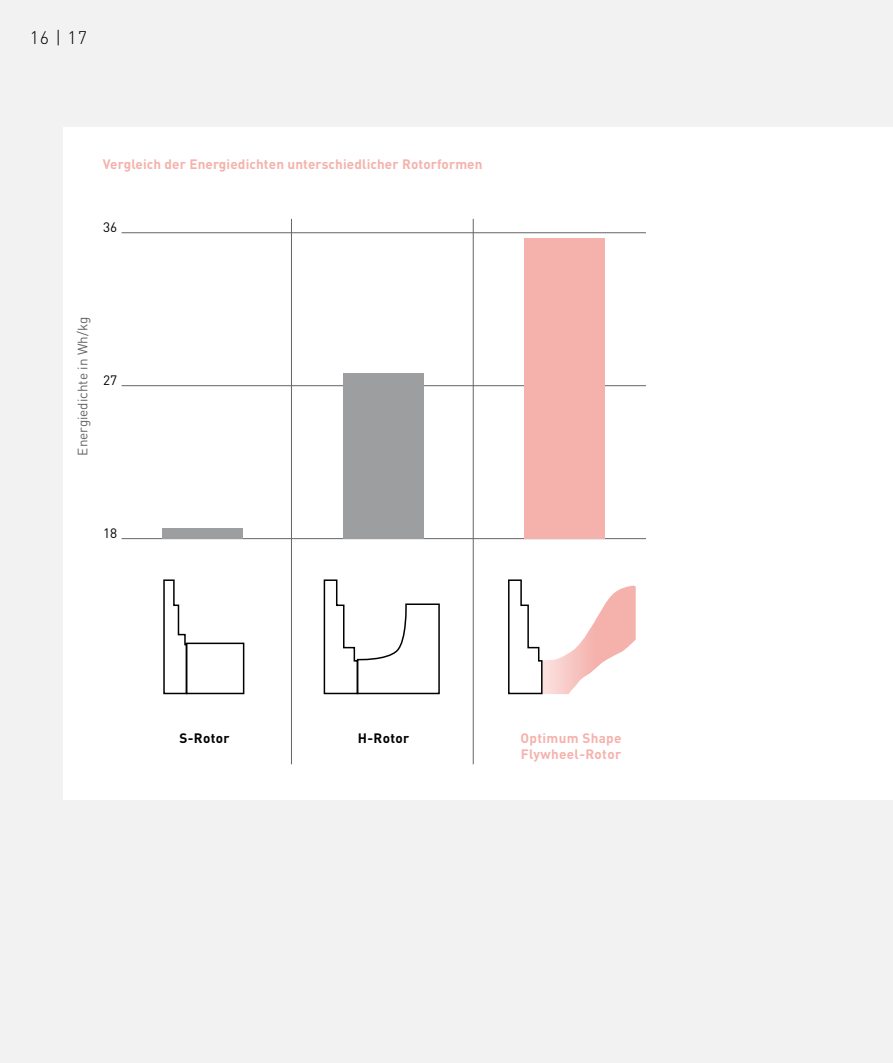
<style>
.page{position:relative;width:893px;height:1063px;background:#f2f2f3}
.page>*{position:absolute;margin:0;border:0;box-sizing:border-box;transform-origin:0 0}
.t1{font:300 18px "DIN";color:#000}
.t2{font:700 13.5px/16.5px "DIN";letter-spacing:.01em;color:#f5b2ac}
.t3{font:13.5px "DIN";color:#646567}
.t4{font:700 13.5px "DIN";color:#000}
.t5{font:13.5px "DIN";color:#000}
</style>
<div class="page">
<div style="left:64px;top:128px;width:829px;height:672px;background:#fff"></div>
<div style="left:186px;top:643px;width:58px;height:51px;border:2px solid #000"></div>
<svg style="left:163px;top:579px;width:25px;height:116px"></svg>
<svg style="left:323px;top:579px;width:117px;height:116px"></svg>
<hr style="left:122px;top:232px;width:524px;height:1px;background:#646567">
<hr style="left:122px;top:385px;width:524px;height:1px;background:#646567">
<hr style="left:122px;top:538px;width:524px;height:1px;background:#646567">
<div style="left:162px;top:528px;width:81px;height:11px;background:#9c9e9f"></div>
<div style="left:343px;top:373px;width:81px;height:166px;background:#9c9e9f"></div>
<div style="left:524px;top:238px;width:80px;height:301px;background:#f5b2ac"></div>
<svg style="left:508px;top:579px;width:128px;height:116px"></svg>
<hr style="left:291px;top:219px;width:1px;height:545px;background:#646567">
<hr style="left:473px;top:219px;width:1px;height:545px;background:#646567">
<h1 class="t1" style="left:30px;top:27px;width:59px">16 | 17</h1>
<p class="t2" style="left:103px;top:156px;width:381px">Vergleich der Energiedichten unterschiedlicher Rotorformen</p>
<p class="t5" style="left:103px;top:219px;width:16px">36</p>
<p class="t3" style="left:74px;top:455px;width:140px;rotate:-90deg">Energiedichte in Wh/kg</p>
<p class="t5" style="left:103px;top:372px;width:16px">27</p>
<p class="t5" style="left:103px;top:525px;width:16px">18</p>
<p class="t4" style="left:179px;top:729px;width:52px">S-Rotor</p>
<p class="t4" style="left:358px;top:729px;width:53px">H-Rotor</p>
<p class="t2" style="left:520px;top:729px;width:103px">Optimum Shape<br>Flywheel-Rotor</p>
</div>
